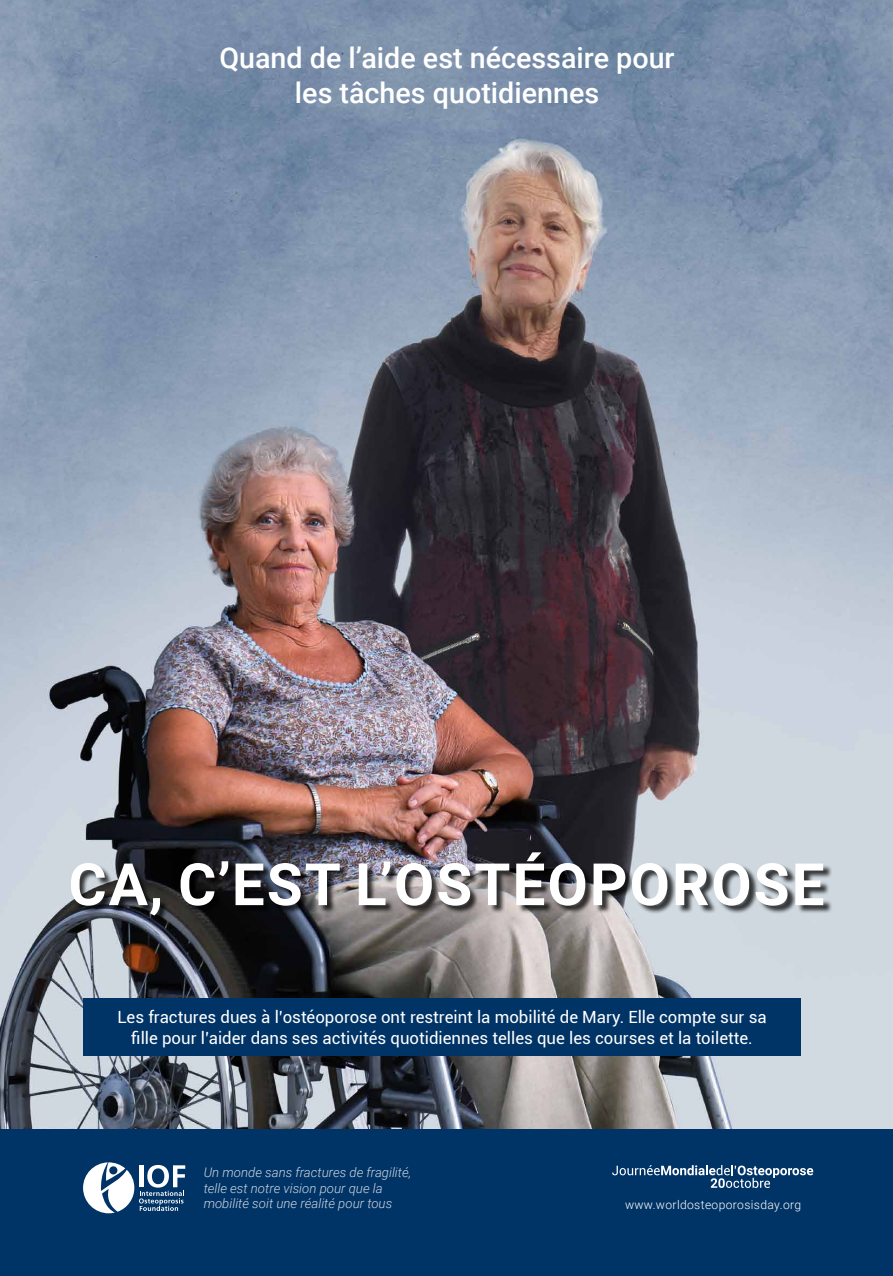
<style>
.page{position:relative;width:893px;height:1276px;background:#fff}
.page>*{position:absolute;margin:0;border:0;box-sizing:border-box;transform-origin:0 0}
.t1{font:700 58.43px "Roboto";letter-spacing:.035em;color:#fff}
.t2{font:500 28.65px/34.4px "Roboto";color:#fff;text-align:center}
.t3{font:16.8px/21.1px "Roboto";color:#fff;text-align:center}
.t4{font:italic 300 13.2px/15.8px "Roboto";color:#fff}
.t5{font:300 12.08px "Roboto";letter-spacing:.03em;color:#fff}
</style>
<div class="page">
<img style="left:0;top:0;width:893px;height:1129px">
<div style="left:0;top:1129px;width:893px;height:147px;background:#036"></div>
<div style="left:83px;top:998px;width:718px;height:58px;background:#036"></div>
<div style="left:72px;top:853px;width:760px;height:71px;background:#000;opacity:.75"></div>
<svg style="left:83px;top:1162px;width:102px;height:51px"></svg>
<svg style="left:612px;top:1165px;width:201px;height:23px"></svg>
<h2 class="t2" style="left:219px;top:40px;width:457px">Quand de l’aide est nécessaire pour les tâches quotidiennes</h2>
<h1 class="t1" style="left:68px;top:843px;width:758px">CA, C’EST L’OSTÉOPOROSE</h1>
<p class="t3" style="left:117px;top:1005px;width:651px">Les fractures dues à l’ostéoporose ont restreint la mobilité de Mary. Elle compte sur sa fille pour l’aider dans ses activités quotidiennes telles que les courses et la toilette.</p>
<p class="t4" style="left:204px;top:1163px;width:209px">Un monde sans fractures de fragilité, telle est notre vision pour que la mobilité soit une réalité pour tous</p>
<p class="t5" style="left:625px;top:1196px;width:178px">www.worldosteoporosisday.org</p>
</div>
